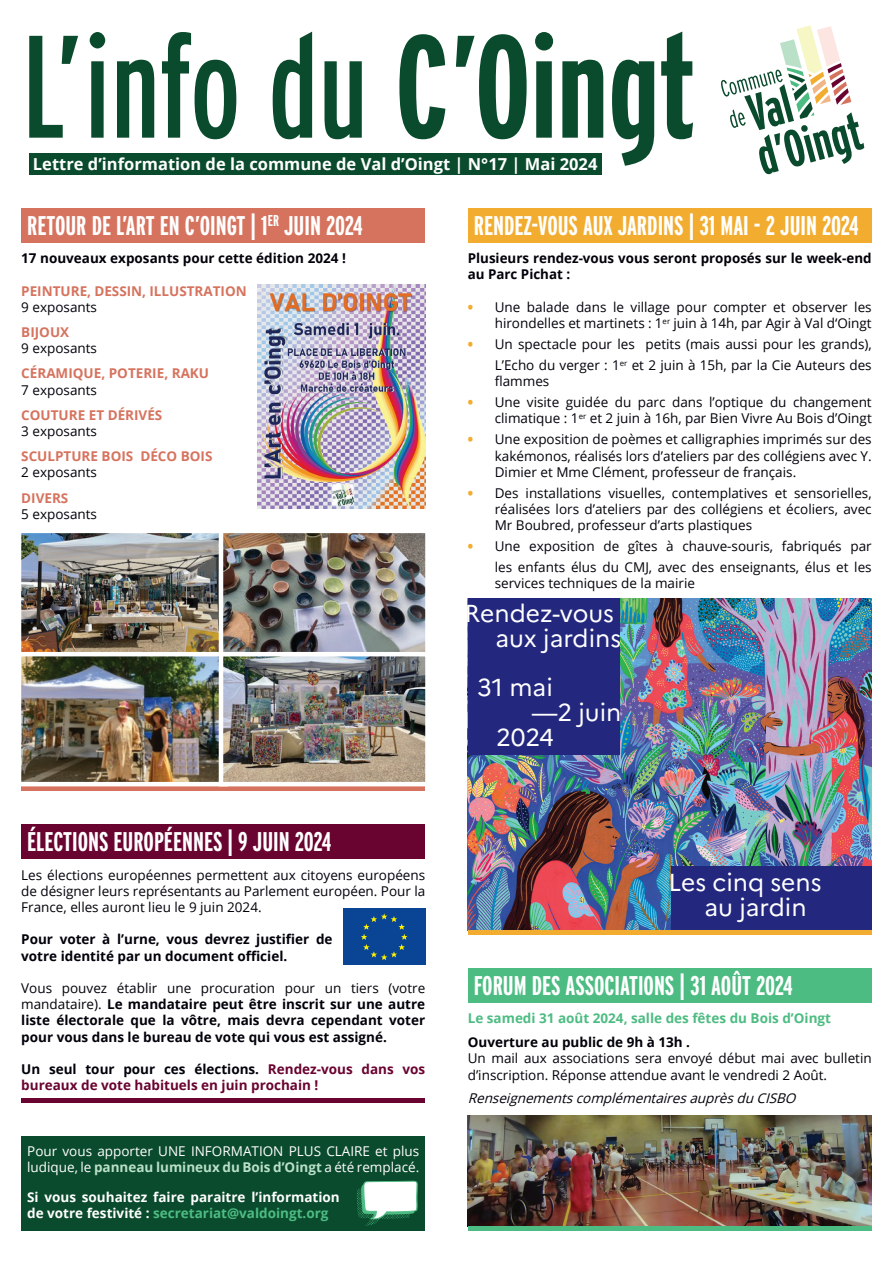
<style>
.page{position:relative;width:893px;height:1263px;background:#fff}
.page>*{position:absolute;margin:0;border:0;box-sizing:border-box;transform-origin:0 0}
.t1{font:145.5px "Interstate Compressed";letter-spacing:-.005em;color:#0a4b2d}
.t2{font:700 27px "Interstate Compressed";color:#fff}
.t3{font:24.6px/24.6px "Marianne";color:#fff;text-align:right}
.t4{font:700 16.5px "Open Sans";color:#fff}
.t5{font:13.5px/16.2px "Open Sans";color:#00010a;text-align:right}
.t6{font:700 13.5px/16.2px "Open Sans";color:#00010a}
.t7{font:700 13.5px "Open Sans";color:#d6735e}
.t8{font:13.5px/16.2px "Open Sans";color:#fff}
.t9{font:700 13.5px/16.2px "Open Sans";color:#fff}
.t10{font:700 13.5px/16.2px "Open Sans";color:#690330}
.t11{font:700 13.5px "Open Sans";color:#4dbc82}
.t12{font:italic 13.5px "Open Sans";color:#00010a}
.s1{font-weight:700}
.s2{font-weight:400}
.s3{color:#00010a}
.s4{font-weight:700;color:#bae0c8}
.s5{color:#4dbc82}
.s6{font-weight:800;color:#f2ad30}
</style>
<div class="page">
<svg style="left:721px;top:25px;width:143px;height:149px"></svg>
<img style="left:468px;top:599px;width:404px;height:331px">
<div style="left:468px;top:599px;width:152px;height:156px;background:#23287e"></div>
<div style="left:671px;top:866px;width:201px;height:64px;background:#23287e"></div>
<div style="left:468px;top:208px;width:404px;height:34px;background:#f2ad30"></div>
<hr style="left:468px;top:930px;width:404px;height:4px;background:#f2ad30">
<div style="left:468px;top:968px;width:404px;height:34px;background:#4dbc82"></div>
<img style="left:468px;top:1116px;width:404px;height:111px">
<hr style="left:468px;top:1227px;width:404px;height:4px;background:#4dbc82">
<div style="left:21px;top:825px;width:404px;height:34px;background:#690330"></div>
<div style="left:343px;top:908px;width:82px;height:57px;background:#094594"></div>
<svg style="left:361px;top:913px;width:46px;height:47px"></svg>
<hr style="left:21px;top:1098px;width:404px;height:4px;background:#690330">
<div style="left:21px;top:208px;width:404px;height:34px;background:#d6735e"></div>
<img style="left:257px;top:285px;width:168px;height:223px">
<div style="left:21px;top:786px;width:404px;height:5px;background:#d6735e"></div>
<img style="left:21px;top:533px;width:405px;height:254px">
<div style="left:21px;top:1136px;width:404px;height:95px;background:#0a4b2d"></div>
<div style="left:29px;top:153px;width:573px;height:21px;background:#0a4b2d"></div>
<svg style="left:357px;top:1181px;width:61px;height:45px"></svg>
<h1 class="t1" style="left:21px;top:6px;width:676px">L’info du <span class="s1">C’Oingt</span></h1>
<p class="t4" style="left:33px;top:152px;width:566px">Lettre d’information de la commune de Val d’Oingt | N°17 | Mai 2024</p>
<h2 class="t2" style="left:27px;top:210px;width:337px">RETOUR DE L’ART EN C’OINGT | 1<sup>ER</sup> JUIN 2024</h2>
<p class="t6" style="left:21px;top:250px;width:326px">17 nouveaux exposants pour cette édition 2024 !</p>
<p class="t7" style="left:21px;top:281px;width:227px">PEINTURE, DESSIN, ILLUSTRATION</p>
<p class="t5" style="left:21px;top:298px;width:77px">9 exposants</p>
<p class="t7" style="left:21px;top:323px;width:49px">BIJOUX</p>
<p class="t5" style="left:21px;top:340px;width:77px">9 exposants</p>
<p class="t7" style="left:21px;top:364px;width:189px">CÉRAMIQUE, POTERIE, RAKU</p>
<p class="t5" style="left:21px;top:381px;width:77px">7 exposants</p>
<p class="t7" style="left:21px;top:405px;width:143px">COUTURE ET DÉRIVÉS</p>
<p class="t5" style="left:21px;top:423px;width:77px">3 exposants</p>
<p class="t7" style="left:21px;top:447px;width:193px">SCULPTURE BOIS DÉCO BOIS</p>
<p class="t5" style="left:21px;top:464px;width:77px">2 exposants</p>
<p class="t7" style="left:21px;top:488px;width:49px">DIVERS</p>
<p class="t5" style="left:21px;top:505px;width:77px">5 exposants</p>
<h2 class="t2" style="left:27px;top:827px;width:306px">ÉLECTIONS EUROPÉENNES | 9 JUIN 2024</h2>
<p class="t5" style="left:21px;top:866px;width:405px;text-align:justify">Les élections européennes permettent aux citoyens européens de désigner leurs représentants au Parlement européen. Pour la France, elles auront lieu le 9 juin 2024.</p>
<p class="t6" style="left:21px;top:931px;width:313px">Pour voter à l’urne, vous devrez justifier de votre identité par un document officiel.</p>
<p class="t6" style="left:21px;top:980px;width:405px;text-align:justify"><span class="s2">Vous pouvez établir une procuration pour un tiers (votre mandataire).</span> Le mandataire peut être inscrit sur une autre liste électorale que la vôtre, mais devra cependant voter pour vous dans le bureau de vote qui vous est assigné.</p>
<p class="t10" style="left:21px;top:1061px;width:405px"><span class="s3">Un seul tour pour ces élections.</span> Rendez-vous dans vos bureaux de vote habituels en juin prochain !</p>
<p class="t8" style="left:27px;top:1143px;width:394px">Pour vous apporter UNE INFORMATION PLUS CLAIRE et plus ludique, le <span class="s4">panneau lumineux du Bois d’Oingt</span> a été remplacé.</p>
<p class="t9" style="left:27px;top:1188px;width:314px">Si vous souhaitez faire paraitre l’information de votre festivité : <span class="s5">secretariat@valdoingt.org</span></p>
<h2 class="t2" style="left:474px;top:210px;width:386px">RENDEZ-VOUS AUX JARDINS | 31 MAI - 2 JUIN 2024</h2>
<p class="t6" style="left:468px;top:250px;width:405px">Plusieurs rendez-vous vous seront proposés sur le week-end au Parc Pichat :</p>
<p class="t5" style="left:468px;top:298px;width:405px"><span class="s6">•</span> Une balade dans le village pour compter et observer les hirondelles et martinets : 1<sup>er</sup> juin à 14h, par Agir à Val d‘Oingt</p>
<p class="t5" style="left:468px;top:333px;width:405px;line-height:21px"><span class="s6">•</span> Un spectacle pour les petits (mais aussi pour les grands),<br>L’Echo du verger : 1<sup>er</sup> et 2 juin à 15h, par la Cie Auteurs des</p>
<p class="t5" style="left:495px;top:373px;width:56px">flammes</p>
<p class="t5" style="left:468px;top:394px;width:405px"><span class="s6">•</span> Une visite guidée du parc dans l’optique du changement climatique : 1<sup>er</sup> et 2 juin à 16h, par Bien Vivre Au Bois d’Oingt</p>
<p class="t5" style="left:495px;top:431px;width:378px;text-align:justify;text-indent:-27px"><span class="s6">•</span> Une exposition de poèmes et calligraphies imprimés sur des kakémonos, réalisés lors d’ateliers par des collégiens avec Y.<br>Dimier et Mme Clément, professeur de français.</p>
<p class="t5" style="left:495px;top:484px;width:378px;text-align:justify;text-indent:-27px"><span class="s6">•</span> Des installations visuelles, contemplatives et sensorielles, réalisées lors d’ateliers par des collégiens et écoliers, avec Mr Boubred, professeur d’arts plastiques</p>
<p class="t5" style="left:468px;top:535px;width:405px;line-height:21px"><span class="s6">•</span> Une exposition de gîtes à chauve-souris, fabriqués par les enfants élus du CMJ, avec des enseignants, élus et les</p>
<p class="t5" style="left:495px;top:575px;width:202px">services techniques de la mairie</p>
<h3 class="t3" style="left:465px;top:599px;width:158px">Rendez-vous aux jardins</h3>
<h3 class="t3" style="left:477px;top:673px;width:77px">31 mai</h3>
<h3 class="t3" style="left:532px;top:698px;width:91px">—2 juin</h3>
<h3 class="t3" style="left:496px;top:722px;width:59px">2024</h3>
<h3 class="t3" style="left:704px;top:868px;width:119px;text-align:left;text-indent:-36px">Les cinq sens au jardin</h3>
<h2 class="t2" style="left:474px;top:970px;width:320px">FORUM DES ASSOCIATIONS | 31 AOÛT 2024</h2>
<p class="t11" style="left:468px;top:1009px;width:365px">Le samedi 31 août 2024, salle des fêtes du Bois d’Oingt</p>
<p class="t6" style="left:468px;top:1034px;width:224px">Ouverture au public de 9h à 13h .</p>
<p class="t5" style="left:468px;top:1050px;width:405px;text-align:left">Un mail aux associations sera envoyé début mai avec bulletin d’inscription. Réponse attendue avant le vendredi 2 Août.</p>
<p class="t12" style="left:468px;top:1089px;width:334px">RenseignementscomplémentairesauprèsduCISBO</p>
</div>
